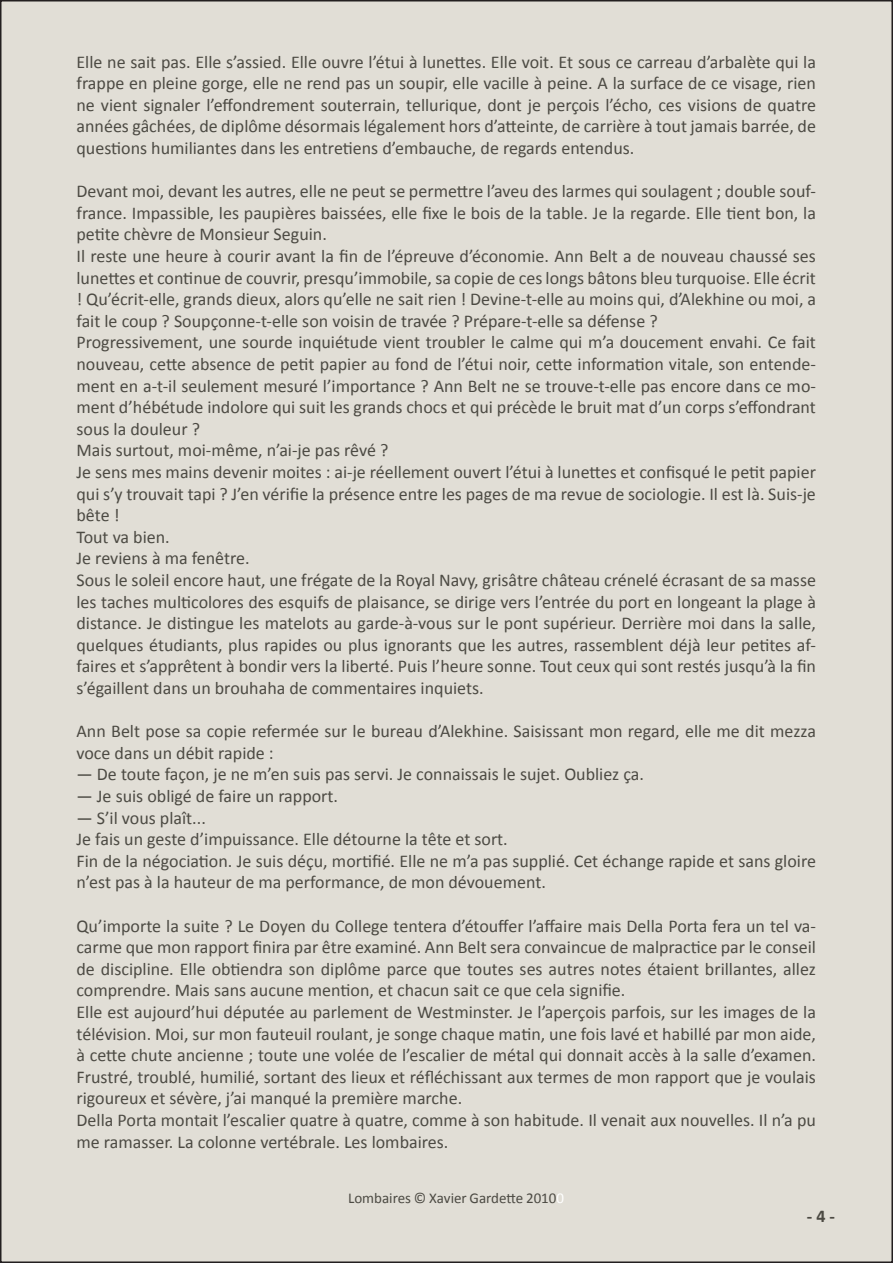
<style>
.page{position:relative;width:893px;height:1263px;background:#fff}
.page>*{position:absolute;margin:0;border:0;box-sizing:border-box;transform-origin:0 0}
.t1{font:18px/21.6px "Calibri";color:#4c4a43;text-align:justify}
.t2{font:700 18px "Calibri";color:#4c4a43}
.t3{font:15px "Calibri";color:#4c4a43}
.s1{color:#fff}
</style>
<div class="page">
<div style="left:1px;top:1px;width:891px;height:1261px;background:#e1ded6"></div>
<p class="t1" style="left:77px;top:51px;width:741px">Elle ne sait pas. Elle s’assied. Elle ouvre l’étui à lunettes. Elle voit. Et sous ce carreau d’arbalète qui la frappe en pleine gorge, elle ne rend pas un soupir, elle vacille à peine. A la surface de ce visage, rien ne vient signaler l’effondrement souterrain, tellurique, dont je perçois l’écho, ces visions de quatre années gâchées, de diplôme désormais légalement hors d’atteinte, de carrière à tout jamais barrée, de questions humiliantes dans les entretiens d’embauche, de regards entendus.</p>
<p class="t1" style="left:77px;top:180px;width:741px">Devant moi, devant les autres, elle ne peut se permettre l’aveu des larmes qui soulagent ; double souf&shy;france. Impassible, les paupières baissées, elle fixe le bois de la table. Je la regarde. Elle tient bon, la petite chèvre de Monsieur Seguin.</p>
<p class="t1" style="left:77px;top:245px;width:741px">Il reste une heure à courir avant la fin de l’épreuve d’économie. Ann Belt a de nouveau chaussé ses lunettes et continue de couvrir, presqu’immobile, sa copie de ces longs bâtons bleu turquoise. Elle écrit ! Qu’écrit-elle, grands dieux, alors qu’elle ne sait rien ! Devine-t-elle au moins qui, d’Alekhine ou moi, a fait le coup ? Soupçonne-t-elle son voisin de travée ? Prépare-t-elle sa défense ?</p>
<p class="t1" style="left:77px;top:332px;width:741px">Progressivement, une sourde inquiétude vient troubler le calme qui m’a doucement envahi. Ce fait nouveau, cette absence de petit papier au fond de l’étui noir, cette information vitale, son entende&shy;ment en a-t-il seulement mesuré l’importance ? Ann Belt ne se trouve-t-elle pas encore dans ce mo&shy;ment d’hébétude indolore qui suit les grands chocs et qui précède le bruit mat d’un corps s’effondrant sous la douleur ?</p>
<p class="t1" style="left:77px;top:440px;width:313px">Mais surtout, moi-même, n’ai-je pas rêvé ?</p>
<p class="t1" style="left:77px;top:461px;width:741px">Je sens mes mains devenir moites : ai-je réellement ouvert l’étui à lunettes et confisqué le petit papier qui s’y trouvait tapi ? J’en vérifie la présence entre les pages de ma revue de sociologie. Il est là. Suis-je bête !</p>
<p class="t1" style="left:77px;top:526px;width:95px">Tout va bien.</p>
<p class="t1" style="left:77px;top:548px;width:175px">Je reviens à ma fenêtre.</p>
<p class="t1" style="left:77px;top:569px;width:741px">Sous le soleil encore haut, une frégate de la Royal Navy, grisâtre château crénelé écrasant de sa masse les taches multicolores des esquifs de plaisance, se dirige vers l’entrée du port en longeant la plage à distance. Je distingue les matelots au garde-à-vous sur le pont supérieur. Derrière moi dans la salle, quelques étudiants, plus rapides ou plus ignorants que les autres, rassemblent déjà leur petites af&shy;faires et s’apprêtent à bondir vers la liberté. Puis l’heure sonne. Tout ceux qui sont restés jusqu’à la fin s’égaillent dans un brouhaha de commentaires inquiets.</p>
<p class="t1" style="left:77px;top:720px;width:741px">Ann Belt pose sa copie refermée sur le bureau d’Alekhine. Saisissant mon regard, elle me dit mezza voce dans un débit rapide :</p>
<p class="t1" style="left:77px;top:764px;width:569px">— De toute façon, je ne m’en suis pas servi. Je connaissais le sujet. Oubliez ça.</p>
<p class="t1" style="left:77px;top:785px;width:263px">— Je suis obligé de faire un rapport.</p>
<p class="t1" style="left:77px;top:807px;width:131px">— S’il vous plaît...</p>
<p class="t1" style="left:77px;top:828px;width:433px">Je fais un geste d’impuissance. Elle détourne la tête et sort.</p>
<p class="t1" style="left:77px;top:850px;width:741px">Fin de la négociation. Je suis déçu, mortifié. Elle ne m’a pas supplié. Cet échange rapide et sans gloire n’est pas à la hauteur de ma performance, de mon dévouement.</p>
<p class="t1" style="left:77px;top:915px;width:741px">Qu’importe la suite ? Le Doyen du College tentera d’étouffer l’affaire mais Della Porta fera un tel va&shy;carme que mon rapport finira par être examiné. Ann Belt sera convaincue de malpractice par le conseil de discipline. Elle obtiendra son diplôme parce que toutes ses autres notes étaient brillantes, allez comprendre. Mais sans aucune mention, et chacun sait ce que cela signifie.</p>
<p class="t1" style="left:77px;top:1001px;width:741px">Elle est aujourd’hui députée au parlement de Westminster. Je l’aperçois parfois, sur les images de la télévision. Moi, sur mon fauteuil roulant, je songe chaque matin, une fois lavé et habillé par mon aide, à cette chute ancienne ; toute une volée de l’escalier de métal qui donnait accès à la salle d’examen.<br>Frustré, troublé, humilié, sortant des lieux et réfléchissant aux termes de mon rapport que je voulais rigoureux et sévère, j’ai manqué la première marche.</p>
<p class="t1" style="left:77px;top:1109px;width:741px">Della Porta montait l’escalier quatre à quatre, comme à son habitude. Il venait aux nouvelles. Il n’a pu me ramasser. La colonne vertébrale. Les lombaires.</p>
<p class="t3" style="left:348px;top:1189px;width:218px">Lombaires © Xavier Gardette 2010<span class="s1">0</span></p>
<p class="t2" style="left:807px;top:1205px;width:30px">- 4 -</p>
</div>
